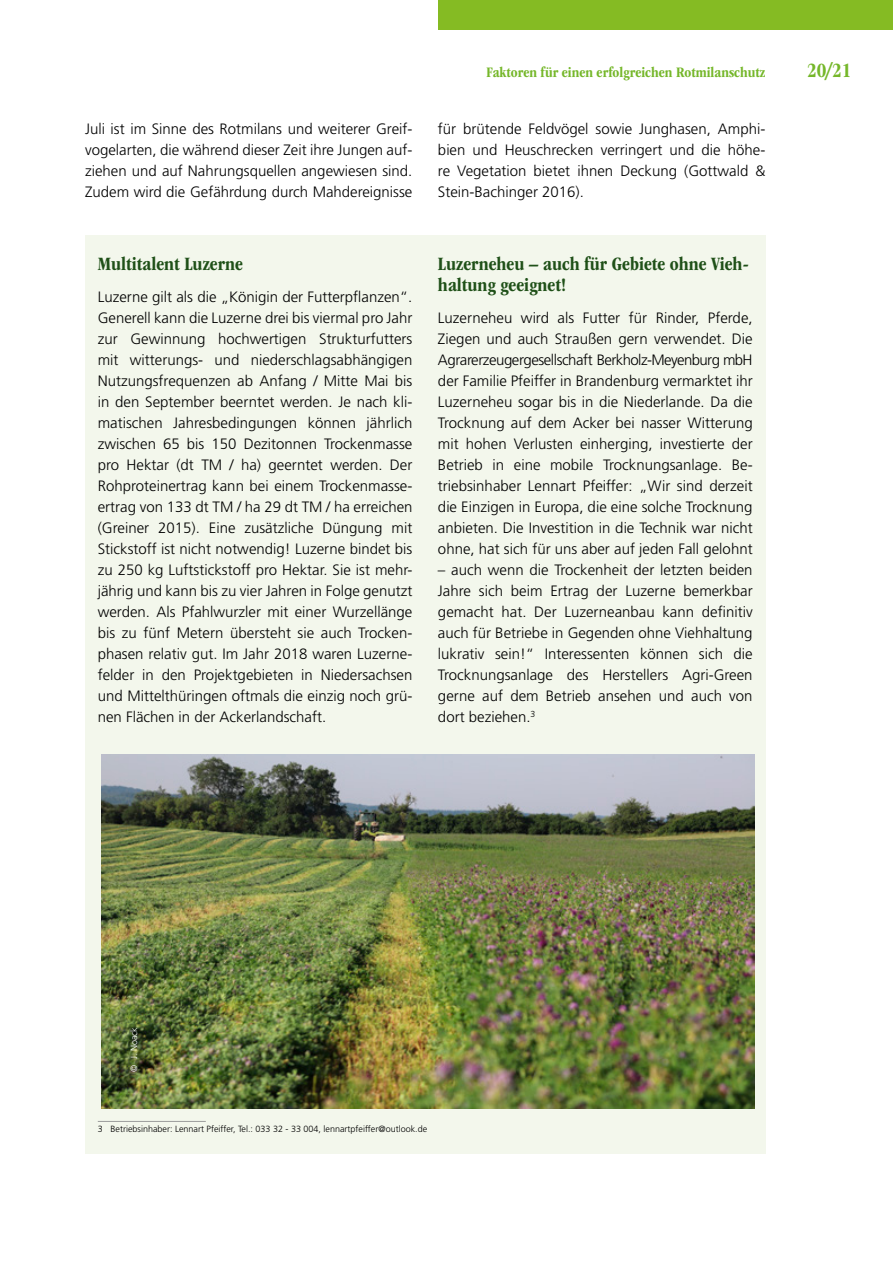
<style>
.page{position:relative;width:893px;height:1263px;background:#fff}
.page>*{position:absolute;margin:0;border:0;box-sizing:border-box;transform-origin:0 0}
.t1{font:700 condensed 21px "ITC Garamond Std";color:#75b72a}
.LT_-_Ueber3_-_2-Sp{font:700 condensed 19.5px/21px "ITC Garamond Std";color:#1f5018}
.LT_2-Sp{font:300 15px/21px "Frutiger LT Std";color:#000;text-align:justify}
.t2{font:700 condensed 15px "ITC Garamond Std";color:#75b72a}
.Fußnote{font:300 9px "Frutiger LT Std";color:#000}
.t3{font:300 9px "Frutiger LT Std";color:#fff}
</style>
<div class="page">
<div style="left:438px;top:0;width:455px;height:30px;background:#85bb23"></div>
<div style="left:85px;top:235px;width:680px;height:918px;background:#f3f7ec"></div>
<hr style="left:98px;top:1121px;width:108px;height:1px;background:#9c9c9c">
<img style="left:102px;top:754px;width:652px;height:355px">
<p class="t2" style="left:487px;top:63px;width:280px">Faktoren für einen erfolgreichen Rotmilanschutz</p>
<h1 class="t1" style="left:807px;top:58px;width:46px">20/21</h1>
<p class="LT_2-Sp" style="left:85px;top:118px;width:329px">Juli ist im Sinne des Rotmilans und weiterer Greif&shy;vogelarten, die während dieser Zeit ihre Jungen auf&shy;ziehen und auf Nahrungsquellen angewiesen sind.<br>Zudem wird die Gefährdung durch Mahdereignisse</p>
<p class="LT_2-Sp" style="left:438px;top:118px;width:329px">für brütende Feldvögel sowie Junghasen, Amphi&shy;bien und Heuschrecken verringert und die höhe&shy;re Vegetation bietet ihnen Deckung (Gottwald &amp; Stein-Bachinger 2016).</p>
<h5 class="LT_-_Ueber3_-_2-Sp" style="left:98px;top:253px;width:147px">Multitalent Luzerne</h5>
<p class="LT_2-Sp" style="left:98px;top:286px;width:316px">Luzerne gilt als die „Königin der Futterpflanzen“.<br>Generell kann die Luzerne drei bis viermal pro Jahr zur Gewinnung hochwertigen Strukturfutters mit witterungs- und niederschlagsabhängigen Nutzungsfrequenzen ab Anfang / Mitte Mai bis in den September beerntet werden. Je nach kli&shy;matischen Jahresbedingungen können jährlich zwischen 65 bis 150 Dezitonnen Trockenmasse pro Hektar (dt TM / ha) geerntet werden. Der Rohproteinertrag kann bei einem Trockenmasse&shy;ertrag von 133 dt TM / ha 29 dt TM / ha erreichen (Greiner 2015). Eine zusätzliche Düngung mit Stickstoff ist nicht notwendig! Luzerne bindet bis zu 250 kg Luftstickstoff pro Hektar. Sie ist mehr&shy;jährig und kann bis zu vier Jahren in Folge genutzt werden. Als Pfahlwurzler mit einer Wurzellänge bis zu fünf Metern übersteht sie auch Trocken&shy;phasen relativ gut. Im Jahr 2018 waren Luzerne&shy;felder in den Projektgebieten in Niedersachsen und Mittelthüringen oftmals die einzig noch grü&shy;nen Flächen in der Ackerlandschaft.</p>
<h5 class="LT_-_Ueber3_-_2-Sp" style="left:438px;top:253px;width:312px">Luzerneheu – auch für Gebiete ohne Vieh&shy;haltung geeignet!</h5>
<p class="LT_2-Sp" style="left:438px;top:307px;width:316px">Luzerneheu wird als Futter für Rinder, Pferde, Ziegen und auch Straußen gern verwendet. Die Agrarerzeugergesellschaft Berkholz-Meyenburg mbH der Familie Pfeiffer in Brandenburg vermarktet ihr Luzerneheu sogar bis in die Niederlande. Da die Trocknung auf dem Acker bei nasser Witterung mit hohen Verlusten einherging, investierte der Betrieb in eine mobile Trocknungsanlage. Be&shy;triebsinhaber Lennart Pfeiffer: „Wir sind derzeit die Einzigen in Europa, die eine solche Trocknung anbieten. Die Investition in die Technik war nicht ohne, hat sich für uns aber auf jeden Fall gelohnt</p>
<p class="LT_2-Sp" style="left:438px;top:559px;width:316px">– auch wenn die Trockenheit der letzten beiden Jahre sich beim Ertrag der Luzerne bemerkbar gemacht hat. Der Luzerneanbau kann definitiv auch für Betriebe in Gegenden ohne Viehhaltung lukrativ sein!“ Interessenten können sich die Trocknungsanlage des Herstellers Agri-Green gerne auf dem Betrieb ansehen und auch von dort beziehen.<sup>3</sup></p>
<p class="t3" style="left:129px;top:1071px;width:46px;rotate:-90deg">© J. Noack</p>
<p class="Fußnote" style="left:98px;top:1124px;width:331px">3 Betriebsinhaber: Lennart Pfeiffer, Tel.: 033 32 - 33 004, lennartpfeiffer@outlook.de</p>
</div>
